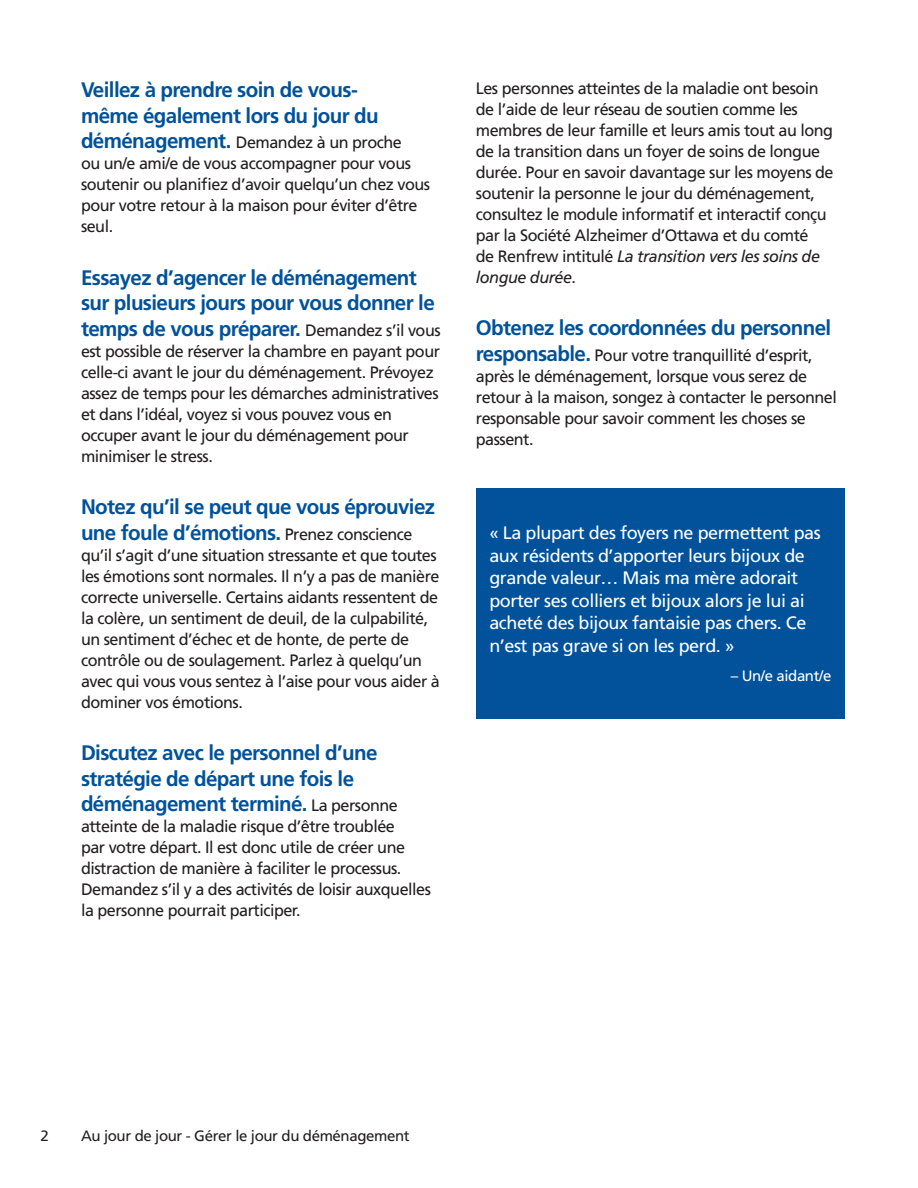
<style>
.page{position:relative;width:918px;height:1188px;background:#fff}
.page>*{position:absolute;margin:0;border:0;box-sizing:border-box;transform-origin:0 0}
.body_copy{font:700 21px/25.5px "Frutiger";letter-spacing:-.03em;color:#01529a}
.t1{font:18px/22.5px "Frutiger";letter-spacing:-.025em;color:#fff}
.body_copy-2{font:16.5px/21px "Frutiger";letter-spacing:-.03em;color:#231f20}
.body_copy-3{font:15px "Frutiger";letter-spacing:-.025em;color:#231f20}
.t2{font:15px "Frutiger";letter-spacing:-.025em;color:#fff}
.s1{font-weight:700;font-size:21px;color:#01529a}
.s2{font-weight:400;font-size:16.5px;color:#231f20}
.s3{font-style:italic}
.s4{font-size:17.4px}
</style>
<div class="page">
<div style="left:476px;top:488px;width:369px;height:230px;background:#01529a"></div>
<p class="body_copy" style="left:81px;top:77px;width:299px">Veillez à prendre soin de vous&shy;même également lors du jour du</p>
<p class="body_copy-2" style="left:81px;top:132px;width:351px"><span class="s1">déménagement.</span> Demandez à un proche<br>ou un/e ami/e de vous accompagner pour vous soutenir ou planifiez d’avoir quelqu’un chez vous pour votre retour à la maison pour éviter d’être seul.</p>
<p class="body_copy" style="left:81px;top:265px;width:361px">Essayez d’agencer le déménagement sur plusieurs jours pour vous donner le temps de vous préparer. <span class="s2">Demandez s’il vous</span></p>
<p class="body_copy-2" style="left:81px;top:340px;width:361px">est possible de réserver la chambre en payant pour celle-ci avant le jour du déménagement. Prévoyez assez de temps pour les démarches administratives et dans l’idéal, voyez si vous pouvez vous en occuper avant le jour du déménagement pour minimiser le stress.</p>
<p class="body_copy" style="left:81px;top:494px;width:356px">Notez qu’il se peut que vous éprouviez une foule d’émotions. <span class="s2">Prenez conscience</span></p>
<p class="body_copy-2" style="left:81px;top:544px;width:360px">qu’il s’agit d’une situation stressante et que toutes les émotions sont normales. Il n’y a pas de manière correcte universelle. Certains aidants ressentent de la colère, un sentiment de deuil, de la culpabilité, un sentiment d’échec et de honte, de perte de contrôle ou de soulagement. Parlez à quelqu’un avec qui vous vous sentez à l’aise pour vous aider à dominer vos émotions.</p>
<p class="body_copy" style="left:81px;top:740px;width:318px">Discutez avec le personnel d’une stratégie de départ une fois le déménagement terminé. <span class="s2">La personne</span></p>
<p class="body_copy-2" style="left:81px;top:816px;width:351px">atteinte de la maladie risque d’être troublée<br>par votre départ. Il est donc utile de créer une distraction de manière à faciliter le processus.<br>Demandez s’il y a des activités de loisir auxquelles la personne pourrait participer.</p>
<p class="body_copy-2" style="left:476px;top:77px;width:359px">Les personnes atteintes de la maladie ont besoin de l’aide de leur réseau de soutien comme les membres de leur famille et leurs amis tout au long de la transition dans un foyer de soins de longue durée. Pour en savoir davantage sur les moyens de soutenir la personne le jour du déménagement, consultez le module informatif et interactif conçu par la Société Alzheimer d’Ottawa et du comté<br>de Renfrew intitulé <span class="s3">La transition vers les soins de longue durée</span>.</p>
<p class="body_copy" style="left:476px;top:315px;width:357px">Obtenez les coordonnées du personnel</p>
<p class="body_copy-2" style="left:476px;top:344px;width:363px"><span class="s1">responsable.</span> Pour votre tranquillité d’esprit, après le déménagement, lorsque vous serez de retour à la maison, songez à contacter le personnel responsable pour savoir comment les choses se passent.</p>
<p class="t1" style="left:489px;top:522px;width:333px"><span class="s4">«</span> La plupart des foyers ne permettent pas aux résidents d’apporter leurs bijoux de grande valeur… Mais ma mère adorait porter ses colliers et bijoux alors je lui ai acheté des bijoux fantaisie pas chers. Ce n’est pas grave si on les perd. <span class="s4">»</span></p>
<p class="t2" style="left:731px;top:667px;width:102px">– Un/e aidant/e</p>
<p class="body_copy-3" style="left:40px;top:1127px;width:10px">2</p>
<p class="body_copy-3" style="left:81px;top:1127px;width:330px">Au jour de jour - Gérer le jour du déménagement</p>
</div>
